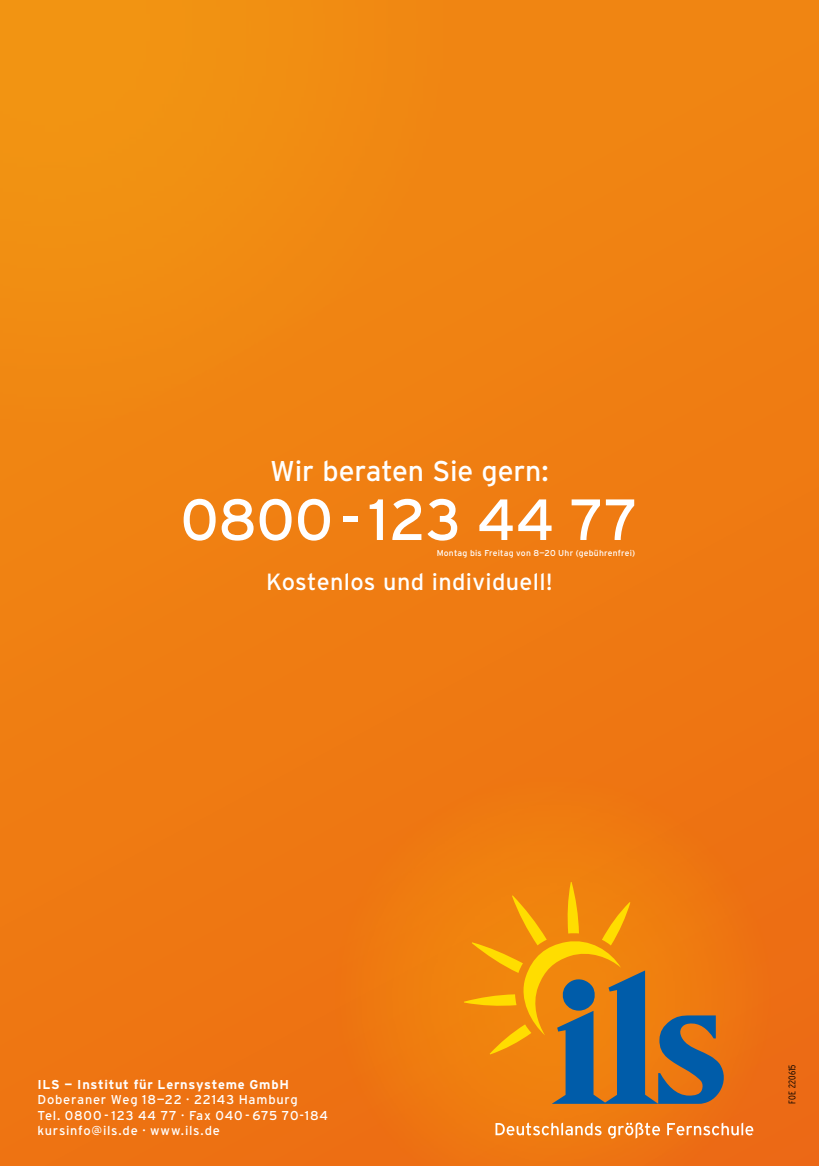
<style>
.page{position:relative;width:819px;height:1166px;background:#ef7c12}
.page>*{position:absolute;margin:0;border:0;box-sizing:border-box;transform-origin:0 0}
.t1{font:57.93px "Interstate";letter-spacing:-.005em;color:#fff}
.t2{font:28.53px "Interstate";letter-spacing:-.005em;color:#fff}
.t3{font:23.45px "Interstate";letter-spacing:.015em;color:#fff}
.t4{font:12.78px/15.4px "Interstate";letter-spacing:.06em;color:#fff}
.t5{font:700 12.78px "Interstate";letter-spacing:.055em;color:#fff}
.t6{font:300 9.62px "Interstate Condensed";letter-spacing:.01em;color:#000}
.t7{font:8.58px "Interstate";letter-spacing:.02em;color:#fff}
</style>
<div class="page">
<svg style="left:0;top:0;width:430px;height:409px;fill:#f18d12"></svg>
<svg style="left:334px;top:814px;width:438px;height:352px"></svg>
<svg style="left:464px;top:882px;width:261px;height:222px"></svg>
<svg style="left:495px;top:1122px;width:106px;height:13px"></svg>
<svg style="left:608px;top:1122px;width:52px;height:16px"></svg>
<svg style="left:667px;top:1122px;width:86px;height:13px"></svg>
<h2 class="t2" style="left:270px;top:455px;width:280px">Wir beraten Sie gern:</h2>
<h1 class="t1" style="left:180px;top:487px;width:460px">0800-123 44 77</h1>
<p class="t7" style="left:436px;top:548px;width:200px">Montag bis Freitag von 8—20 Uhr (gebührenfrei)</p>
<h3 class="t3" style="left:266px;top:568px;width:288px">Kostenlos und individuell!</h3>
<p class="t5" style="left:37px;top:1077px;width:253px">ILS — Institut für Lernsysteme GmbH</p>
<p class="t4" style="left:37px;top:1092px;width:292px">Doberaner Weg 18—22 · 22143 Hamburg<br>Tel. 0800 - 123 44 77 · Fax 040 - 675 70-184 kursinfo@ils.de · www.ils.de</p>
<p class="t6" style="left:786px;top:1103px;width:41px;rotate:-90deg">FOE 220615</p>
</div>
